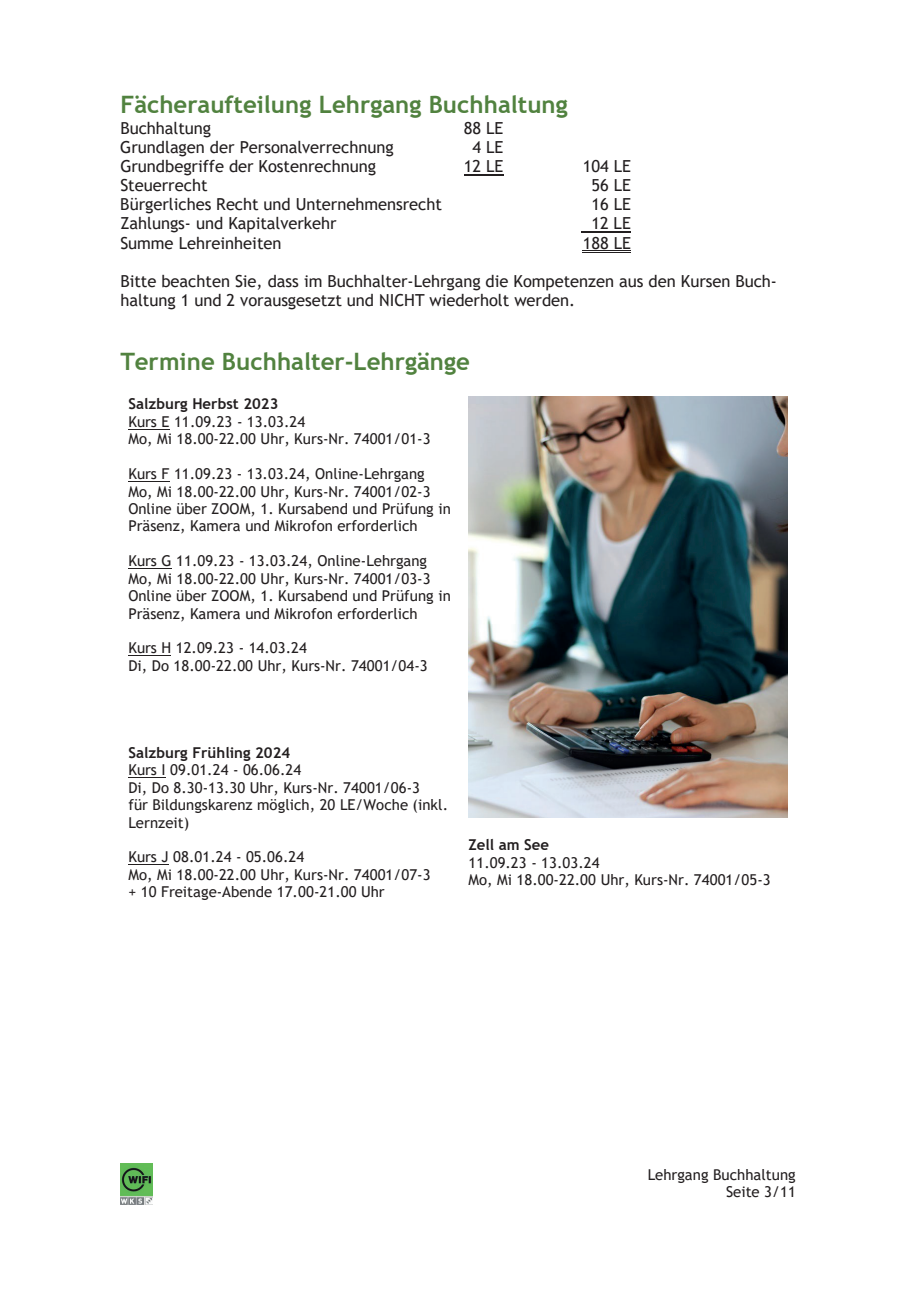
<style>
.page{position:relative;width:919px;height:1289px;background:#fff}
.page>*{position:absolute;margin:0;border:0;box-sizing:border-box;transform-origin:0 0}
.t1{font:700 24px "Trebuchet MS";color:#51823f}
.t2{font:16.5px/19px "Trebuchet MS";color:#231f20}
.t3{font:15px/17.4px "Trebuchet MS";letter-spacing:.005em;color:#231f20}
.t4{font:700 15px "Trebuchet MS";letter-spacing:.005em;color:#231f20}
</style>
<div class="page">
<img style="left:120px;top:1163px;width:32px;height:41px">
<hr style="left:464px;top:174px;width:39px;height:1px;background:#231f20">
<hr style="left:581px;top:232px;width:50px;height:1px;background:#231f20">
<hr style="left:583px;top:250px;width:48px;height:1px;background:#231f20">
<hr style="left:583px;top:252px;width:48px;height:1px;background:#231f20">
<hr style="left:128px;top:429px;width:41px;height:1px;background:#231f20">
<hr style="left:128px;top:481px;width:41px;height:1px;background:#231f20">
<hr style="left:128px;top:568px;width:44px;height:1px;background:#231f20">
<hr style="left:128px;top:655px;width:43px;height:1px;background:#231f20">
<hr style="left:128px;top:777px;width:38px;height:1px;background:#231f20">
<hr style="left:128px;top:864px;width:41px;height:1px;background:#231f20">
<img style="left:468px;top:396px;width:319px;height:421px">
<h1 class="t1" style="left:120px;top:89px;width:449px">Fächeraufteilung Lehrgang Buchhaltung</h1>
<p class="t2" style="left:120px;top:118px;width:92px">Buchhaltung</p>
<p class="t2" style="left:464px;top:118px;width:41px">88 LE</p>
<p class="t2" style="left:120px;top:137px;width:275px">Grundlagen der Personalverrechnung</p>
<p class="t2" style="left:472px;top:137px;width:33px">4 LE</p>
<p class="t2" style="left:120px;top:156px;width:257px">Grundbegriffe der Kostenrechnung</p>
<p class="t2" style="left:464px;top:156px;width:41px">12 LE</p>
<p class="t2" style="left:582px;top:156px;width:50px">104 LE</p>
<p class="t2" style="left:120px;top:176px;width:89px">Steuerrecht</p>
<p class="t2" style="left:591px;top:176px;width:41px">56 LE</p>
<p class="t2" style="left:120px;top:195px;width:323px">Bürgerliches Recht und Unternehmensrecht</p>
<p class="t2" style="left:591px;top:195px;width:41px">16 LE</p>
<p class="t2" style="left:120px;top:214px;width:218px">Zahlungs- und Kapitalverkehr</p>
<p class="t2" style="left:591px;top:214px;width:41px">12 LE</p>
<p class="t2" style="left:120px;top:233px;width:163px">Summe Lehreinheiten</p>
<p class="t2" style="left:583px;top:233px;width:50px">188 LE</p>
<p class="t2" style="left:120px;top:271px;width:658px">Bitte beachten Sie, dass im Buchhalter-Lehrgang die Kompetenzen aus den Kursen Buch&shy;haltung 1 und 2 vorausgesetzt und NICHT wiederholt werden.</p>
<h1 class="t1" style="left:120px;top:347px;width:351px">Termine Buchhalter-Lehrgänge</h1>
<p class="t4" style="left:128px;top:394px;width:152px">Salzburg Herbst 2023</p>
<p class="t3" style="left:128px;top:413px;width:303px">Kurs E 11.09.23 - 13.03.24<br>Mo, Mi 18.00-22.00 Uhr, Kurs-Nr. 74001/01-3</p>
<p class="t3" style="left:128px;top:465px;width:324px">Kurs F 11.09.23 - 13.03.24, Online-Lehrgang Mo, Mi 18.00-22.00 Uhr, Kurs-Nr. 74001/02-3<br>Online über ZOOM, 1. Kursabend und Prüfung in Präsenz, Kamera und Mikrofon erforderlich</p>
<p class="t3" style="left:128px;top:552px;width:324px">Kurs G 11.09.23 - 13.03.24, Online-Lehrgang Mo, Mi 18.00-22.00 Uhr, Kurs-Nr. 74001/03-3<br>Online über ZOOM, 1. Kursabend und Prüfung in Präsenz, Kamera und Mikrofon erforderlich</p>
<p class="t3" style="left:128px;top:639px;width:301px">Kurs H 12.09.23 - 14.03.24<br>Di, Do 18.00-22.00 Uhr, Kurs-Nr. 74001/04-3</p>
<p class="t4" style="left:128px;top:743px;width:163px">Salzburg Frühling 2024</p>
<p class="t3" style="left:128px;top:761px;width:321px">Kurs I 09.01.24 - 06.06.24<br>Di, Do 8.30-13.30 Uhr, Kurs-Nr. 74001/06-3<br>für Bildungskarenz möglich, 20 LE/Woche (inkl.<br>Lernzeit)</p>
<p class="t3" style="left:128px;top:848px;width:303px">Kurs J 08.01.24 - 05.06.24<br>Mo, Mi 18.00-22.00 Uhr, Kurs-Nr. 74001/07-3 + 10 Freitage-Abende 17.00-21.00 Uhr</p>
<p class="t4" style="left:468px;top:835px;width:82px">Zell am See</p>
<p class="t3" style="left:468px;top:853px;width:303px">11.09.23 - 13.03.24<br>Mo, Mi 18.00-22.00 Uhr, Kurs-Nr. 74001/05-3</p>
<p class="t3" style="left:647px;top:1165px;width:150px;text-align:right">Lehrgang Buchhaltung<br>Seite 3/11</p>
</div>
